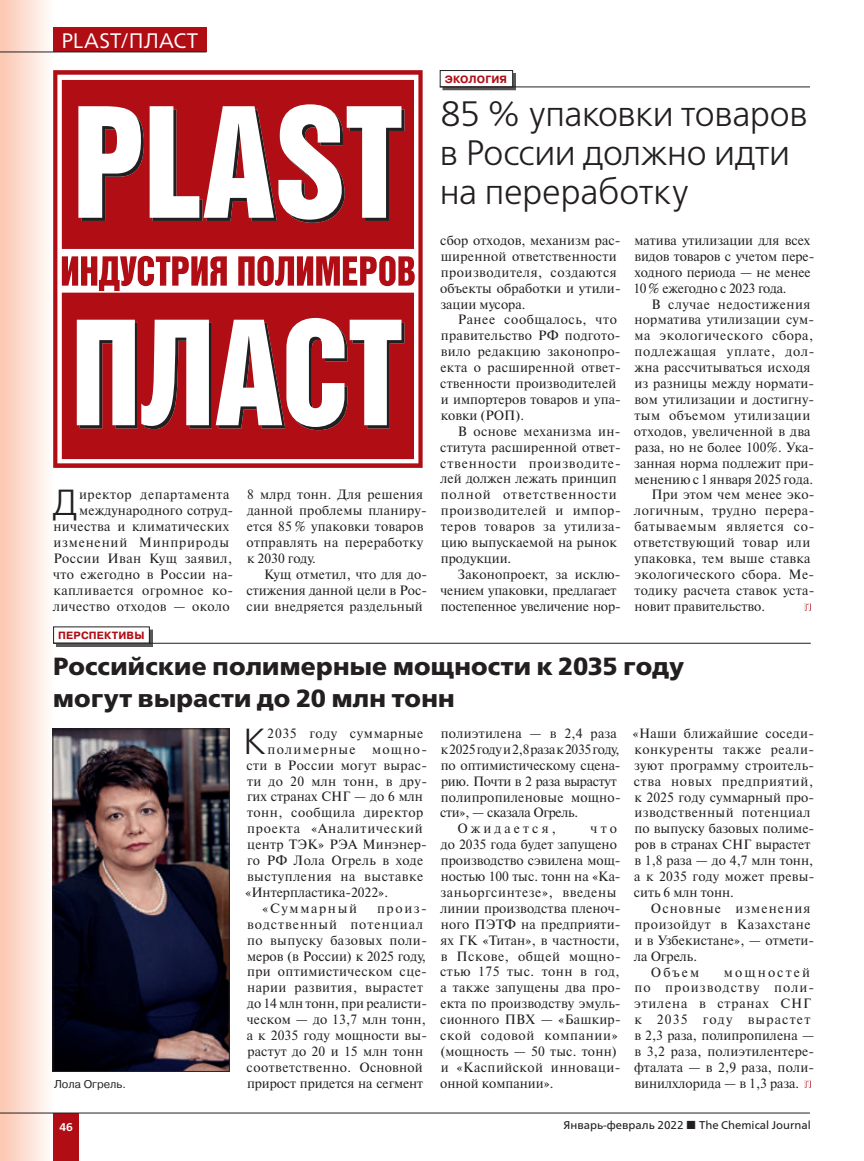
<style>
.page{position:relative;width:864px;height:1161px;background:#fff}
.page>*{position:absolute;margin:0;border:0;box-sizing:border-box;transform-origin:0 0}
.t1{font:36.15px "Free Set Light C";color:#231f20}
.t2{font:35.25px/39px "Free Set Light C";letter-spacing:-.01em;color:#231f20}
.t3{font:24.75px/31.5px "Free Set Bold C";letter-spacing:.01em;color:#231f20}
.t4{font:21px "Frutiger Neue LTW1 G";letter-spacing:.005em;color:#fff}
.t5{font:13.5px/15.9px "Newton C";letter-spacing:.02em;color:#231f20}
.t6{font:13.5px "Newton C";color:#231f20}
.t7{font:13.5px/15.9px "Newton C";letter-spacing:-.005em;color:#231f20}
.t8{font:13.5px "Newton C";letter-spacing:.04em;color:#231f20}
.t9{font:13.5px/15.9px "Newton C";letter-spacing:-.01em;color:#231f20}
.t10{font:13.5px "Newton C";letter-spacing:-.02em;color:#231f20}
.t11{font:13.5px "Newton C";letter-spacing:.05em;color:#231f20}
.t12{font:13.5px "Newton C";letter-spacing:.06em;color:#231f20}
.t13{font:13.5px "Newton C";letter-spacing:.045em;color:#231f20}
.t14{font:13.5px "Newton C";letter-spacing:.08em;color:#231f20}
.t15{font:13.5px "Newton C";letter-spacing:.095em;color:#231f20}
.t16{font:13.5px "Newton C";letter-spacing:.12em;color:#231f20}
.t17{font:13.5px "Newton C";letter-spacing:.23em;color:#231f20}
.t18{font:11.25px "Frutiger Neue LTW1 G";color:#231f20}
.t19{font:11.25px "Pragmatica C";color:#231f20}
.t20{font:700 11.25px "Frutiger Neue LTW1 G";color:#fff}
.t21{font:700 10.5px "Pragmatica C";letter-spacing:.015em;color:#b00d15}
</style>
<div class="page">
<div style="left:0;top:0;width:55px;height:1161px;background:linear-gradient(to right,#fcc5b0,#feffff)"></div>
<div style="left:53px;top:1113px;width:26px;height:48px;background:#b00d15"></div>
<hr style="left:0;top:1112px;width:809px;height:1px;background:#231f20">
<div style="left:53px;top:28px;width:153px;height:24px;background:#b00d15"></div>
<hr style="left:0;top:52px;width:53px;height:1px;background:#231f20">
<hr style="left:53px;top:52px;width:153px;height:1px;background:#231f20">
<svg style="left:804px;top:1080px;width:6px;height:7px"></svg>
<div style="left:56px;top:629px;width:97px;height:17px;background:#231f20;opacity:.75"></div>
<div style="left:54px;top:627px;width:95px;height:16px;background:#fff"></div>
<hr style="left:53px;top:643px;width:757px;height:1px;background:#231f20">
<svg style="left:804px;top:603px;width:6px;height:7px"></svg>
<svg style="left:53px;top:70px;width:369px;height:398px;fill:#b00d15"></svg>
<svg style="left:78px;top:106px;width:66px;height:115px"></svg>
<svg style="left:150px;top:104px;width:254px;height:119px"></svg>
<svg style="left:62px;top:256px;width:165px;height:35px"></svg>
<svg style="left:238px;top:256px;width:176px;height:30px"></svg>
<img style="left:54px;top:730px;width:174px;height:340px">
<div style="left:52px;top:728px;width:178px;height:344px;border:1px solid #231f20"></div>
<div style="left:442px;top:73px;width:74px;height:17px;background:#5a5757"></div>
<div style="left:440px;top:71px;width:72px;height:16px;background:#fff"></div>
<div style="left:439px;top:70px;width:74px;height:17px;border:1px solid #231f20"></div>
<hr style="left:439px;top:87px;width:370px;height:1px;background:#231f20">
<h3 class="t4" style="left:61px;top:28px;width:138px">PLAST/ПЛАСТ</h3>
<h1 class="t1" style="left:52px;top:484px;width:27px">Д</h1>
<p class="t8" style="left:79px;top:487px;width:152px">иректор департамента</p>
<p class="t5" style="left:79px;top:503px;width:156px">международного сотруд-</p>
<p class="t5" style="left:53px;top:518px;width:177px">ничества и климатических</p>
<p class="t12" style="left:53px;top:535px;width:177px">изменений Минприроды</p>
<p class="t5" style="left:53px;top:550px;width:180px">России Иван Кущ заявил,</p>
<p class="t5" style="left:53px;top:566px;width:182px">что ежегодно в России на-</p>
<p class="t8" style="left:53px;top:583px;width:181px">капливается огромное ко-</p>
<p class="t5" style="left:53px;top:598px;width:178px">личество отходов — около</p>
<p class="t5" style="left:246px;top:487px;width:182px">8 млрд тонн. Для решения данной проблемы планиру&shy;ется 85 % упаковки товаров отправлять на переработку к 2030 году.</p>
<p class="t5" style="left:246px;top:566px;width:182px;text-align:justify;text-indent:17px">Кущ отметил, что для до&shy;стижения данной цели в Рос&shy;сии внедряется раздельный</p>
<p class="t21" style="left:444px;top:73px;width:64px">ЭКОЛОГИЯ</p>
<h2 class="t2" style="left:439px;top:96px;width:369px">85 % упаковки товаров в России должно идти на переработку</h2>
<p class="t5" style="left:440px;top:232px;width:182px">сбор отходов, механизм рас&shy;ширенной ответственности производителя, создаются объекты обработки и утили&shy;зации мусора.</p>
<p class="t5" style="left:440px;top:312px;width:182px;text-indent:17px">Ранее сообщалось, что правительство РФ подгото&shy;вило редакцию законопро&shy;екта о расширенной ответ&shy;ственности производителей и импортеров товаров и упа&shy;ковки (РОП).</p>
<p class="t5" style="left:440px;top:423px;width:182px;text-indent:17px">В основе механизма ин&shy;ститута расширенной ответ&shy;ственности производите&shy;лей должен лежать принцип полной ответственности производителей и импор&shy;теров товаров за утилиза&shy;цию выпускаемой на рынок продукции.</p>
<p class="t9" style="left:440px;top:566px;width:182px;text-indent:17px">Законопроект, за исклю&shy;чением упаковки, предлагает постепенное увеличение нор-</p>
<p class="t7" style="left:633px;top:232px;width:182px">матива утилизации для всех видов товаров с учетом пере&shy;ходного периода — не менее<br>10% ежегодно с 2023 года.</p>
<p class="t5" style="left:651px;top:296px;width:160px">В случае недостижения</p>
<p class="t5" style="left:634px;top:312px;width:181px">норматива утилизации сум-</p>
<p class="t13" style="left:634px;top:328px;width:180px">ма экологического сбора,</p>
<p class="t11" style="left:634px;top:344px;width:181px">подлежащая уплате, дол-</p>
<p class="t5" style="left:634px;top:360px;width:177px">жна рассчитываться исходя</p>
<p class="t5" style="left:634px;top:376px;width:181px">из разницы между нормати-</p>
<p class="t5" style="left:634px;top:391px;width:181px">вом утилизации и достигну-</p>
<p class="t8" style="left:634px;top:408px;width:177px">тым объемом утилизации</p>
<p class="t5" style="left:633px;top:423px;width:178px">отходов, увеличенной в два</p>
<p class="t5" style="left:634px;top:439px;width:181px">раза, но не более 100%. Ука-</p>
<p class="t6" style="left:634px;top:456px;width:181px">занная норма подлежит при-</p>
<p class="t6" style="left:634px;top:471px;width:180px">менению с 1 января 2025 года.</p>
<p class="t5" style="left:651px;top:487px;width:164px">При этом чем менее эко-</p>
<p class="t5" style="left:634px;top:503px;width:181px">логичным, трудно перера-</p>
<p class="t11" style="left:634px;top:519px;width:181px">батываемым является со-</p>
<p class="t5" style="left:633px;top:535px;width:178px">ответствующий товар или</p>
<p class="t5" style="left:634px;top:550px;width:177px">упаковка, тем выше ставка</p>
<p class="t5" style="left:634px;top:566px;width:181px">экологического сбора. Ме-</p>
<p class="t5" style="left:634px;top:582px;width:181px">тодику расчета ставок уста-</p>
<p class="t6" style="left:634px;top:599px;width:132px">новит правительство.</p>
<p class="t21" style="left:58px;top:630px;width:88px">ПЕРСПЕКТИВЫ</p>
<h3 class="t3" style="left:53px;top:651px;width:632px">Российские полимерные мощности к 2035 году могут вырасти до 20 млн тонн</h3>
<p class="t19" style="left:54px;top:1077px;width:73px">Лола Огрель.</p>
<h1 class="t1" style="left:243px;top:722px;width:24px">К</h1>
<p class="t13" style="left:267px;top:726px;width:157px">2035 году суммарные</p>
<p class="t15" style="left:267px;top:742px;width:161px">полимерные мощно-</p>
<p class="t5" style="left:246px;top:757px;width:182px">сти в России могут вырас-</p>
<p class="t5" style="left:247px;top:773px;width:181px">ти до 20 млн тонн, в дру-</p>
<p class="t6" style="left:247px;top:789px;width:177px">гих странах СНГ — до 6 млн</p>
<p class="t8" style="left:247px;top:805px;width:178px">тонн, сообщила директор</p>
<p class="t12" style="left:247px;top:821px;width:177px">проекта «Аналитический</p>
<p class="t5" style="left:247px;top:837px;width:181px">центр ТЭК» РЭА Минэнер-</p>
<p class="t5" style="left:247px;top:852px;width:178px">го РФ Лола Огрель в ходе</p>
<p class="t8" style="left:247px;top:869px;width:178px">выступления на выставке</p>
<p class="t6" style="left:245px;top:885px;width:144px">«Интерпластика-2022».</p>
<p class="t16" style="left:262px;top:901px;width:96px">«Суммарный</p>
<p class="t5" style="left:246px;top:900px;width:182px;text-indent:130px">произ&shy;водственный потенциал по выпуску базовых поли&shy;меров (в России) к 2025 году, при оптимистическом сце&shy;нарии развития, вырастет до 14 млн тонн, при реалисти&shy;ческом — до 13,7 млн тонн, а к 2035 году мощности вы&shy;растут до 20 и 15 млн тонн соответственно. Основной прирост придется на сегмент</p>
<p class="t5" style="left:440px;top:725px;width:177px">полиэтилена — в 2,4 раза</p>
<p class="t10" style="left:440px;top:742px;width:180px">к 2025году и 2,8 раза к 2035году,</p>
<p class="t7" style="left:440px;top:757px;width:181px">по оптимистическому сцена-</p>
<p class="t10" style="left:441px;top:773px;width:177px">рию. Почти в 2 раза вырастут</p>
<p class="t5" style="left:440px;top:789px;width:181px">полипропиленовые мощно-</p>
<p class="t10" style="left:440px;top:805px;width:139px">сти», — сказала Огрель.</p>
<p class="t17" style="left:457px;top:821px;width:100px">Ожидается,</p>
<p class="t5" style="left:440px;top:821px;width:182px;text-indent:150px">что до 2035 года будет запущено производство сэвилена мощ&shy;ностью 100 тыс. тонн на «Ка&shy;заньоргсинтезе», введены линии производства пленоч&shy;ного ПЭТФ на предприяти&shy;ях ГК «Титан», в частности, в Пскове, общей мощно&shy;стью 175 тыс. тонн в год, а также запущены два про&shy;екта по производству эмуль&shy;сионного ПВХ — «Башкир&shy;ской содовой компании» (мощность — 50 тыс. тонн) и «Каспийской инноваци&shy;онной компании».</p>
<p class="t5" style="left:632px;top:725px;width:183px">«Наши ближайшие соседи&shy;конкуренты также реали&shy;зуют программу строитель&shy;ства новых предприятий, к 2025 году суммарный про&shy;изводственный потенциал по выпуску базовых полиме&shy;ров в странах СНГ вырастет в 1,8 раза — до 4,7 млн тонн, а к 2035 году может превы&shy;сить 6 млн тонн.</p>
<p class="t14" style="left:650px;top:901px;width:161px">Основные изменения</p>
<p class="t11" style="left:634px;top:917px;width:178px">произойдут в Казахстане</p>
<p class="t5" style="left:634px;top:932px;width:181px">и в Узбекистане», — отмети-</p>
<p class="t6" style="left:634px;top:948px;width:64px">ла Огрель.</p>
<p class="t5" style="left:650px;top:964px;width:50px">Объем</p>
<p class="t5" style="left:633px;top:964px;width:182px;text-indent:90px">мощностей по производству поли&shy;этилена в странах СНГ к 2035 году вырастет в 2,3 раза, полипропилена — в 3,2 раза, полиэтилентере&shy;фталата — в 2,9 раза, поли&shy;винилхлорида — в 1,3 раза.</p>
<p class="t20" style="left:59px;top:1120px;width:15px">46</p>
<p class="t18" style="left:563px;top:1119px;width:121px">Январь-февраль 2022</p>
<p class="t18" style="left:698px;top:1119px;width:113px">The Chemical Journal</p>
</div>
